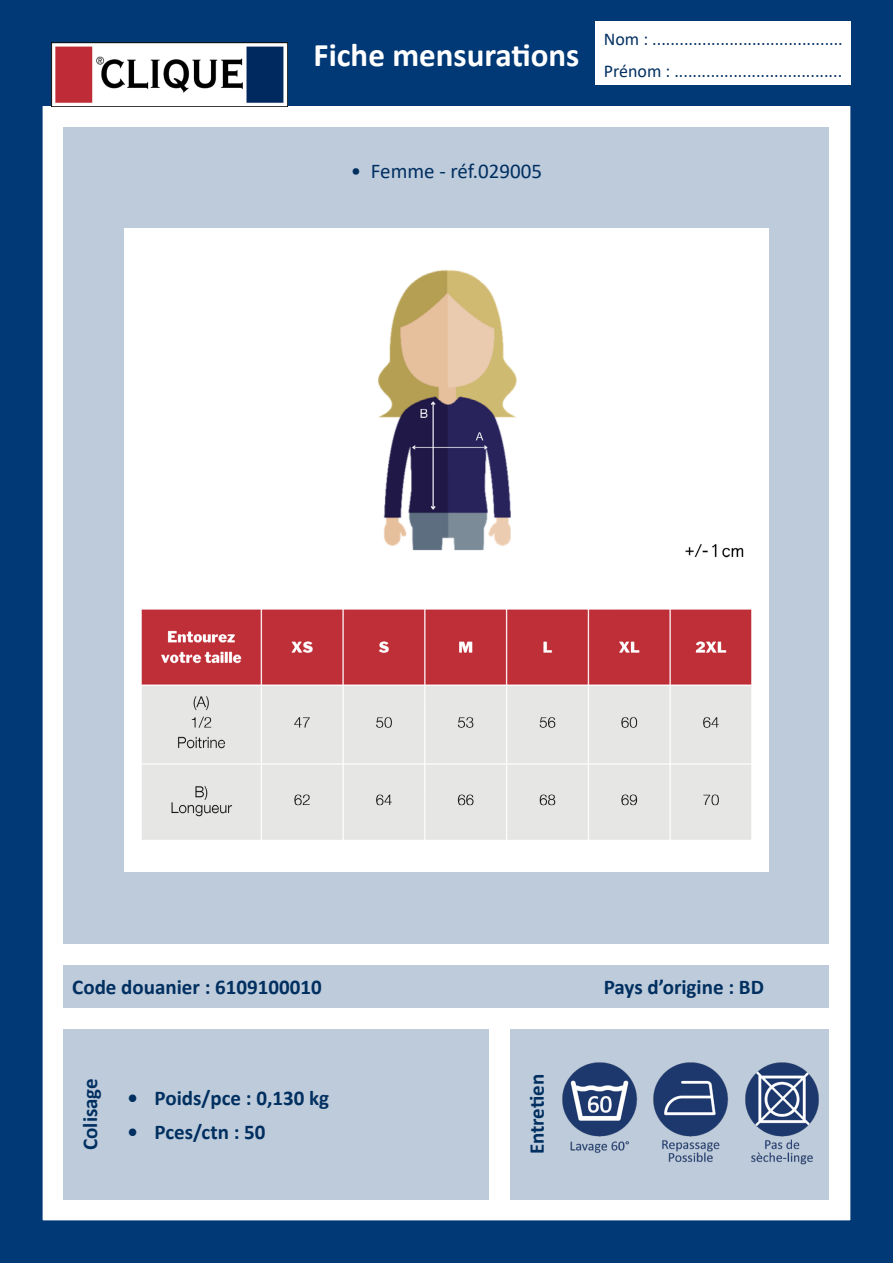
<style>
.page{position:relative;width:893px;height:1263px;background:#fff}
.page>*{position:absolute;margin:0;border:0;box-sizing:border-box;transform-origin:0 0}
.t1{font:700 33px "Calibri";color:#fff}
.t2{font:700 21px "Calibri";color:#002f60}
.t3{font:21px "Calibri";color:#002f60}
.t4{font:18px/32px "Calibri";color:#002f60}
</style>
<div class="page">
<div style="left:0;top:0;width:893px;height:1263px;border:43px solid #003976"></div>
<div style="left:34px;top:43px;width:829px;height:63px;background:#003976"></div>
<img style="left:51px;top:43px;width:237px;height:63px">
<div style="left:595px;top:21px;width:255px;height:64px;background:#fff"></div>
<div style="left:64px;top:965px;width:765px;height:43px;background:#bdcbdb"></div>
<div style="left:64px;top:1029px;width:425px;height:170px;background:#bdcbdb"></div>
<div style="left:510px;top:1029px;width:319px;height:170px;background:#bdcbdb"></div>
<div style="left:64px;top:128px;width:765px;height:816px;background:#bdcbdb"></div>
<img style="left:653px;top:1062px;width:75px;height:100px">
<img style="left:562px;top:1062px;width:75px;height:91px">
<img style="left:745px;top:1062px;width:74px;height:103px">
<img style="left:125px;top:228px;width:643px;height:643px">
<h1 class="t1" style="left:314px;top:31px;width:267px">Fiche mensurations</h1>
<p class="t4" style="left:604px;top:23px;width:240px">Nom : ..........................................<br>Prénom : .....................................</p>
<p class="t3" style="left:351px;top:156px;width:193px">• Femme - réf.029005</p>
<p class="t2" style="left:72px;top:973px;width:251px">Code douanier : 6109100010</p>
<p class="t2" style="left:75px;top:1150px;width:73px;rotate:-90deg">Colisage</p>
<p class="t2" style="left:522px;top:1154px;width:82px;rotate:-90deg">Entretien</p>
<p class="t2" style="left:128px;top:1083px;width:203px">• Poids/pce : 0,130 kg</p>
<p class="t2" style="left:128px;top:1117px;width:139px">• Pces/ctn : 50</p>
<p class="t2" style="left:604px;top:973px;width:162px">Pays d’origine : BD</p>
</div>
